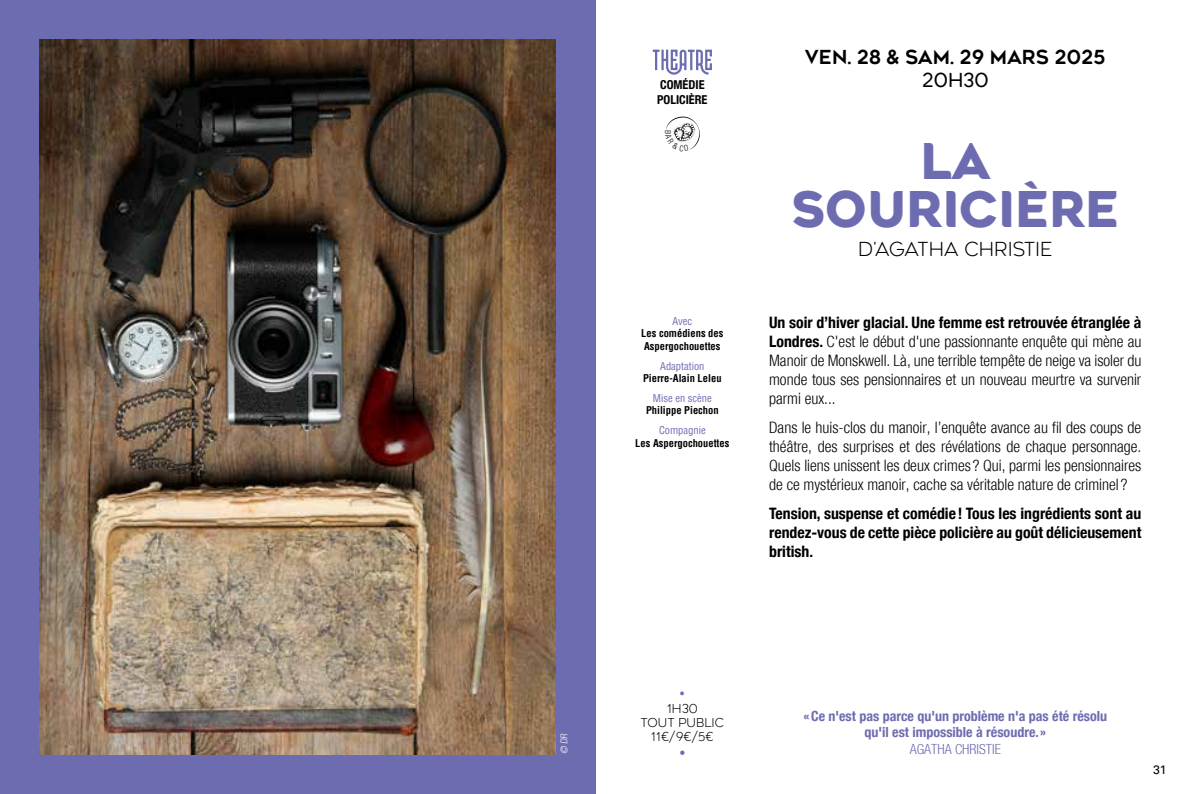
<style>
.page{position:relative;width:1191px;height:794px;background:#fff}
.page>*{position:absolute;margin:0;border:0;box-sizing:border-box;transform-origin:0 0}
.t1{font:700 49px/47.2px "Agenor";color:#6e6cb1;text-align:center}
.t2{font:19.25px "Agenor";color:#000}
.t3{font:100 19.25px "Agenor";letter-spacing:-.01em;color:#000}
.t4{font:300 19.25px "Agenor";color:#000}
.t5{font:300 condensed 15.75px/18.9px "Helvetica Neue";color:#000;text-align:justify}
.t6{font:700 condensed 15.75px/18.9px "Helvetica Neue";color:#000;text-align:justify}
.t7{font:700 condensed 14px/16.8px "Helvetica Neue";color:#6e6cb1;text-align:center}
.t8{font:300 condensed 14px "Helvetica Neue";color:#6e6cb1}
.t9{font:condensed 14px "Helvetica";color:#6e6cb1}
.t10{font:100 12.25px/14px "Agenor";color:#000;text-align:center}
.t11{font:700 condensed 12.25px/14.7px "Helvetica Neue";color:#000}
.t12{font:12.25px "Univers LT Std";color:#000}
.t13{font:condensed 12.25px "Helvetica";color:#6e6cb1}
.t14{font:700 condensed 10.5px/12.6px "Helvetica";color:#000}
.t15{font:condensed 10.5px "Helvetica";color:#6e6cb1}
.t16{font:italic 300 condensed 9.62px "Helvetica Neue";color:#fff}
.s1{font-weight:700}
</style>
<div class="page">
<div style="left:0;top:0;width:595px;height:794px;background:#6e6cb1"></div>
<svg style="left:652px;top:50px;width:60px;height:25px"></svg>
<img style="left:40px;top:40px;width:516px;height:714px">
<svg style="left:666px;top:117px;width:34px;height:33px"></svg>
<p class="t16" style="left:559px;top:754px;width:23px;rotate:-90deg">© DR</p>
<p class="t11" style="left:657px;top:77px;width:52px">COMÉDIE<br>POLICIÈRE</p>
<p class="t15" style="left:672px;top:314px;width:21px">Avec</p>
<p class="t14" style="left:641px;top:327px;width:84px">Les comédiens des<br>Aspergochouettes</p>
<p class="t15" style="left:660px;top:359px;width:46px">Adaptation</p>
<p class="t14" style="left:643px;top:372px;width:80px">Pierre-Alain Leleu</p>
<p class="t15" style="left:653px;top:391px;width:60px">Mise en scène</p>
<p class="t14" style="left:646px;top:404px;width:74px">Philippe Piechon</p>
<p class="t15" style="left:659px;top:423px;width:48px">Compagnie</p>
<p class="t14" style="left:635px;top:436px;width:96px">Les Aspergochouettes</p>
<p class="t2" style="left:805px;top:45px;width:302px">VEN. 28 &amp; SAM. 29 MARS 2025</p>
<p class="t4" style="left:921px;top:69px;width:69px">20H30</p>
<h1 class="t1" style="left:791px;top:140px;width:329px">LA<br>SOURICIÈRE</h1>
<p class="t3" style="left:858px;top:238px;width:196px">D'AGATHA CHRISTIE</p>
<p class="t5" style="left:769px;top:313px;width:374px"><span class="s1">Un soir d’hiver glacial. Une femme est retrouvée étranglée à Londres.</span> C'est le début d'une passionnante enquête qui mène au Manoir de Monskwell. Là, une terrible tempête de neige va isoler du monde tous ses pensionnaires et un nouveau meurtre va survenir parmi eux...</p>
<p class="t5" style="left:769px;top:418px;width:374px">Dans le huis-clos du manoir, l’enquête avance au fil des coups de théâtre, des surprises et des révélations de chaque personnage.<br>Quels liens unissent les deux crimes ? Qui, parmi les pensionnaires de ce mystérieux manoir, cache sa véritable nature de criminel?</p>
<p class="t6" style="left:769px;top:504px;width:374px">Tension, suspense et comédie ! Tous les ingrédients sont au rendez-vous de cette pièce policière au goût délicieusement british.</p>
<p class="t13" style="left:680px;top:686px;width:6px">•</p>
<p class="t10" style="left:640px;top:701px;width:85px">1h30<br>TOUT PUBLIC<br>11€/9€/5€</p>
<p class="t9" style="left:680px;top:744px;width:6px">•</p>
<p class="t7" style="left:803px;top:707px;width:305px">«Ce n'est pas parce qu'un problème n'a pas été résolu qu'il est impossible à résoudre.»</p>
<p class="t8" style="left:909px;top:741px;width:93px">AGATHA CHRISTIE</p>
<p class="t12" style="left:1153px;top:762px;width:15px">31</p>
</div>
